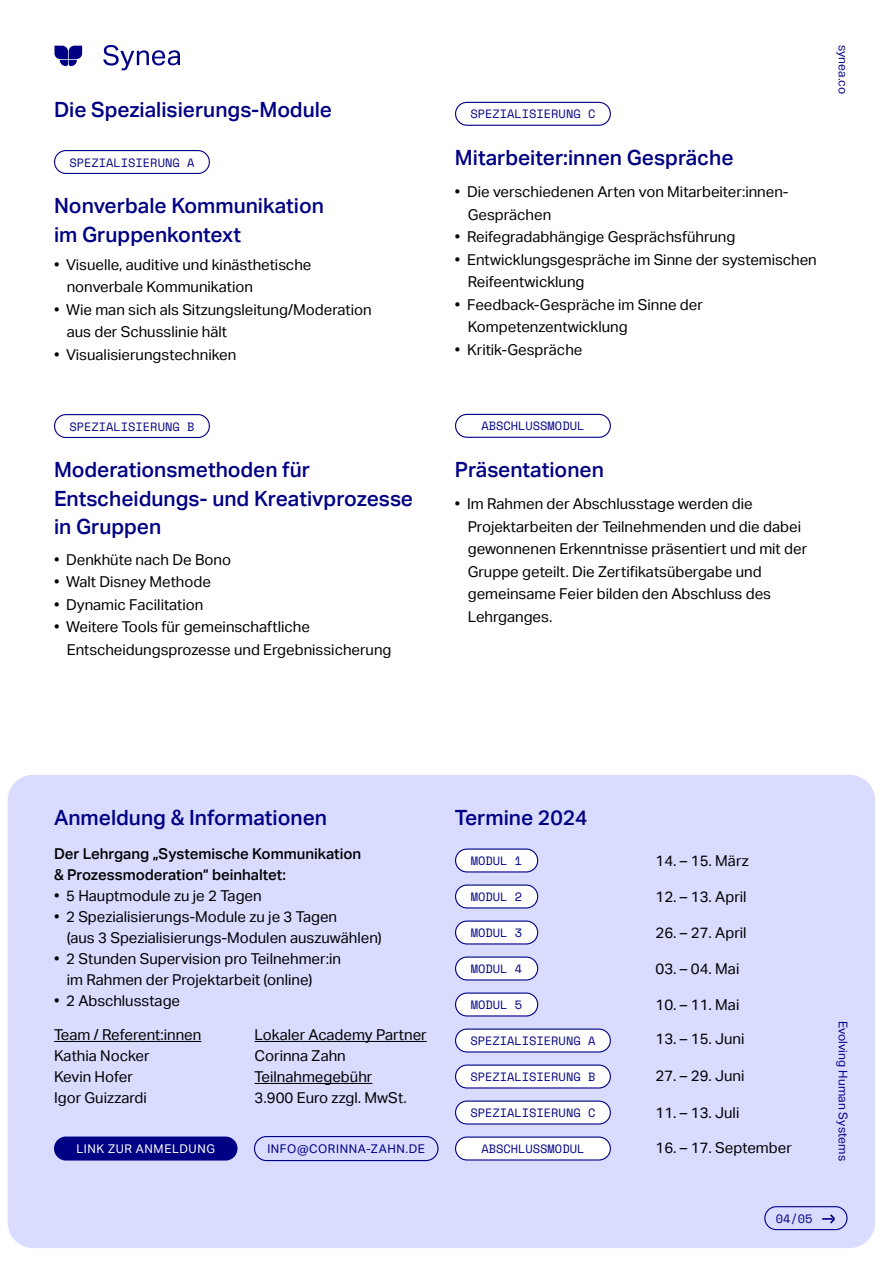
<style>
.page{position:relative;width:893px;height:1263px;background:#fff}
.page>*{position:absolute;margin:0;border:0;box-sizing:border-box;transform-origin:0 0}
.t1{font:500 21px/28.5px "Aktiv Grotesk";color:#000084}
.t2{font:15px/22.5px "Aktiv Grotesk";color:#000}
.t3{font:500 15px/21px "Aktiv Grotesk";color:#000}
.t4{font:12px "Space Mono";color:#000084}
.t5{font:12px "Aktiv Grotesk";letter-spacing:.01em;color:#000084}
.t6{font:12px "Aktiv Grotesk";letter-spacing:.05em;color:#000084}
.t7{font:12px "Aktiv Grotesk";letter-spacing:.05em;color:#fff}
</style>
<div class="page">
<div style="left:8px;top:775px;width:867px;height:473px;background:#d9dbff;border-radius:26px"></div>
<hr style="left:54px;top:1041px;width:147px;height:1px;background:#000">
<hr style="left:255px;top:1041px;width:172px;height:1px;background:#000">
<hr style="left:255px;top:1083px;width:117px;height:1px;background:#000">
<svg style="left:54px;top:46px;width:28px;height:20px"></svg>
<svg style="left:103px;top:45px;width:77px;height:25px"></svg>
<div style="left:54px;top:150px;width:156px;height:24px;border:1px solid #000084;border-radius:11px"></div>
<div style="left:54px;top:414px;width:156px;height:24px;border:1px solid #000084;border-radius:11px"></div>
<div style="left:455px;top:102px;width:156px;height:24px;border:1px solid #000084;border-radius:11px"></div>
<div style="left:455px;top:414px;width:156px;height:24px;border:1px solid #000084;border-radius:11px"></div>
<div style="left:456px;top:849px;width:82px;height:23px;background:#fff;border-radius:11px"></div>
<div style="left:455px;top:848px;width:83px;height:24px;border:1px solid #000084;border-radius:11px"></div>
<div style="left:456px;top:885px;width:82px;height:23px;background:#fff;border-radius:11px"></div>
<div style="left:455px;top:884px;width:83px;height:24px;border:1px solid #000084;border-radius:11px"></div>
<div style="left:456px;top:921px;width:82px;height:23px;background:#fff;border-radius:11px"></div>
<div style="left:455px;top:920px;width:83px;height:24px;border:1px solid #000084;border-radius:11px"></div>
<div style="left:456px;top:957px;width:82px;height:23px;background:#fff;border-radius:11px"></div>
<div style="left:455px;top:956px;width:83px;height:24px;border:1px solid #000084;border-radius:11px"></div>
<div style="left:456px;top:993px;width:82px;height:23px;background:#fff;border-radius:11px"></div>
<div style="left:455px;top:992px;width:83px;height:24px;border:1px solid #000084;border-radius:11px"></div>
<div style="left:456px;top:1029px;width:154px;height:23px;background:#fff;border-radius:11px"></div>
<div style="left:455px;top:1028px;width:156px;height:24px;border:1px solid #000084;border-radius:11px"></div>
<div style="left:456px;top:1065px;width:154px;height:23px;background:#fff;border-radius:11px"></div>
<div style="left:455px;top:1064px;width:156px;height:24px;border:1px solid #000084;border-radius:11px"></div>
<div style="left:456px;top:1101px;width:154px;height:23px;background:#fff;border-radius:11px"></div>
<div style="left:455px;top:1100px;width:156px;height:24px;border:1px solid #000084;border-radius:11px"></div>
<div style="left:456px;top:1137px;width:154px;height:23px;background:#fff;border-radius:11px"></div>
<div style="left:455px;top:1136px;width:156px;height:24px;border:1px solid #000084;border-radius:11px"></div>
<div style="left:54px;top:1136px;width:183px;height:24px;background:#000084;border-radius:12px"></div>
<div style="left:254px;top:1136px;width:185px;height:25px;border:1px solid #000084;border-radius:12px"></div>
<div style="left:764px;top:1206px;width:83px;height:24px;border:1px solid #000084;border-radius:11px"></div>
<svg style="left:822px;top:1214px;width:13px;height:9px"></svg>
<h1 class="t1" style="left:54px;top:95px;width:280px">Die Spezialisierungs-Module</h1>
<p class="t4" style="left:70px;top:154px;width:126px">SPEZIALISIERUNG A</p>
<h1 class="t1" style="left:54px;top:191px;width:271px">Nonverbale Kommunikation im Gruppenkontext</h1>
<p class="t2" style="left:67px;top:253px;width:246px;text-indent:-13px">• Visuelle, auditive und kinästhetische nonverbale Kommunikation</p>
<p class="t2" style="left:67px;top:298px;width:307px;text-indent:-13px">• Wie man sich als Sitzungsleitung/Moderation aus der Schusslinie hält</p>
<p class="t2" style="left:54px;top:343px;width:184px">• Visualisierungstechniken</p>
<p class="t4" style="left:70px;top:418px;width:126px">SPEZIALISIERUNG B</p>
<h1 class="t1" style="left:54px;top:455px;width:361px">Moderationsmethoden für<br>Entscheidungs- und Kreativprozesse in Gruppen</h1>
<p class="t2" style="left:54px;top:548px;width:179px">• Denkhüte nach De Bono</p>
<p class="t2" style="left:54px;top:571px;width:159px">• Walt Disney Methode</p>
<p class="t2" style="left:54px;top:593px;width:151px">• Dynamic Facilitation</p>
<p class="t2" style="left:67px;top:616px;width:326px;text-indent:-13px">• Weitere Tools für gemeinschaftliche<br>Entscheidungsprozesse und Ergebnissicherung</p>
<p class="t4" style="left:470px;top:105px;width:126px">SPEZIALISIERUNG C</p>
<h1 class="t1" style="left:455px;top:143px;width:280px">Mitarbeiter:innen Gespräche</h1>
<p class="t2" style="left:468px;top:181px;width:323px;text-indent:-13px">• Die verschiedenen Arten von Mitarbeiter:innen-<br>Gesprächen</p>
<p class="t2" style="left:455px;top:226px;width:282px">• Reifegradabhängige Gesprächsführung</p>
<p class="t2" style="left:468px;top:248px;width:351px;text-indent:-13px">• Entwicklungsgespräche im Sinne der systemischen<br>Reifeentwicklung</p>
<p class="t2" style="left:468px;top:293px;width:237px;text-indent:-13px">• Feedback-Gespräche im Sinne der<br>Kompetenzentwicklung</p>
<p class="t2" style="left:455px;top:338px;width:129px">• Kritik-Gespräche</p>
<p class="t5" style="left:850px;top:45px;width:51px;rotate:90deg">synea.co</p>
<p class="t4" style="left:481px;top:417px;width:104px">ABSCHLUSSMODUL</p>
<h1 class="t1" style="left:455px;top:455px;width:150px">Präsentationen</h1>
<p class="t2" style="left:468px;top:493px;width:341px;text-indent:-13px">• Im Rahmen der Abschlusstage werden die Projektarbeiten der Teilnehmenden und die dabei gewonnenen Erkenntnisse präsentiert und mit der Gruppe geteilt. Die Zertifikatsübergabe und gemeinsame Feier bilden den Abschluss des Lehrganges.</p>
<h1 class="t1" style="left:54px;top:803px;width:275px">Anmeldung &amp; Informationen</h1>
<h1 class="t1" style="left:455px;top:803px;width:134px">Termine 2024</h1>
<p class="t4" style="left:471px;top:852px;width:53px">MODUL 1</p>
<p class="t4" style="left:471px;top:888px;width:53px">MODUL 2</p>
<p class="t4" style="left:471px;top:924px;width:53px">MODUL 3</p>
<p class="t4" style="left:471px;top:960px;width:53px">MODUL 4</p>
<p class="t4" style="left:471px;top:996px;width:53px">MODUL 5</p>
<p class="t4" style="left:470px;top:1032px;width:126px">SPEZIALISIERUNG A</p>
<p class="t4" style="left:470px;top:1068px;width:126px">SPEZIALISIERUNG B</p>
<p class="t4" style="left:470px;top:1104px;width:126px">SPEZIALISIERUNG C</p>
<p class="t7" style="left:76px;top:1142px;width:140px">LINK ZUR ANMELDUNG</p>
<p class="t6" style="left:267px;top:1142px;width:159px">INFO@CORINNA-ZAHN.DE</p>
<p class="t4" style="left:482px;top:1140px;width:104px">ABSCHLUSSMODUL</p>
<p class="t3" style="left:54px;top:843px;width:309px">Der Lehrgang „Systemische Kommunikation &amp; Prozessmoderation“ beinhaltet:</p>
<p class="t2" style="left:54px;top:885px;width:209px">• 5 Hauptmodule zu je 2 Tagen</p>
<p class="t2" style="left:67px;top:906px;width:317px;line-height:21px;text-indent:-13px">• 2 Spezialisierungs-Module zu je 3 Tagen<br>(aus 3 Spezialisierungs-Modulen auszuwählen)</p>
<p class="t2" style="left:67px;top:948px;width:276px;line-height:21px;text-indent:-13px">• 2 Stunden Supervision pro Teilnehmer:in im Rahmen der Projektarbeit (online)</p>
<p class="t2" style="left:54px;top:990px;width:128px">• 2 Abschlusstage</p>
<p class="t2" style="left:54px;top:1024px;width:149px;line-height:21px">Team / Referent:innen<br>Kathia Nocker<br>Kevin Hofer<br>Igor Guizzardi</p>
<p class="t2" style="left:255px;top:1024px;width:174px;line-height:21px">Lokaler Academy Partner<br>Corinna Zahn<br>Teilnahmegebühr<br>3.900 Euro zzgl. MwSt.</p>
<p class="t2" style="left:655px;top:849px;width:95px">14. – 15. März</p>
<p class="t2" style="left:655px;top:885px;width:93px">12. – 13. April</p>
<p class="t2" style="left:655px;top:922px;width:93px">26. – 27. April</p>
<p class="t2" style="left:655px;top:957px;width:85px">03. – 04. Mai</p>
<p class="t2" style="left:655px;top:993px;width:85px">10. – 11. Mai</p>
<p class="t2" style="left:655px;top:1028px;width:91px">13. – 15. Juni</p>
<p class="t2" style="left:655px;top:1064px;width:91px">27. – 29. Juni</p>
<p class="t2" style="left:655px;top:1101px;width:85px">11. – 13. Juli</p>
<p class="t2" style="left:655px;top:1137px;width:138px">16. – 17. September</p>
<p class="t4" style="left:776px;top:1210px;width:38px">04/05</p>
<p class="t5" style="left:850px;top:1020px;width:142px;rotate:90deg">Evolving Human Systems</p>
</div>
